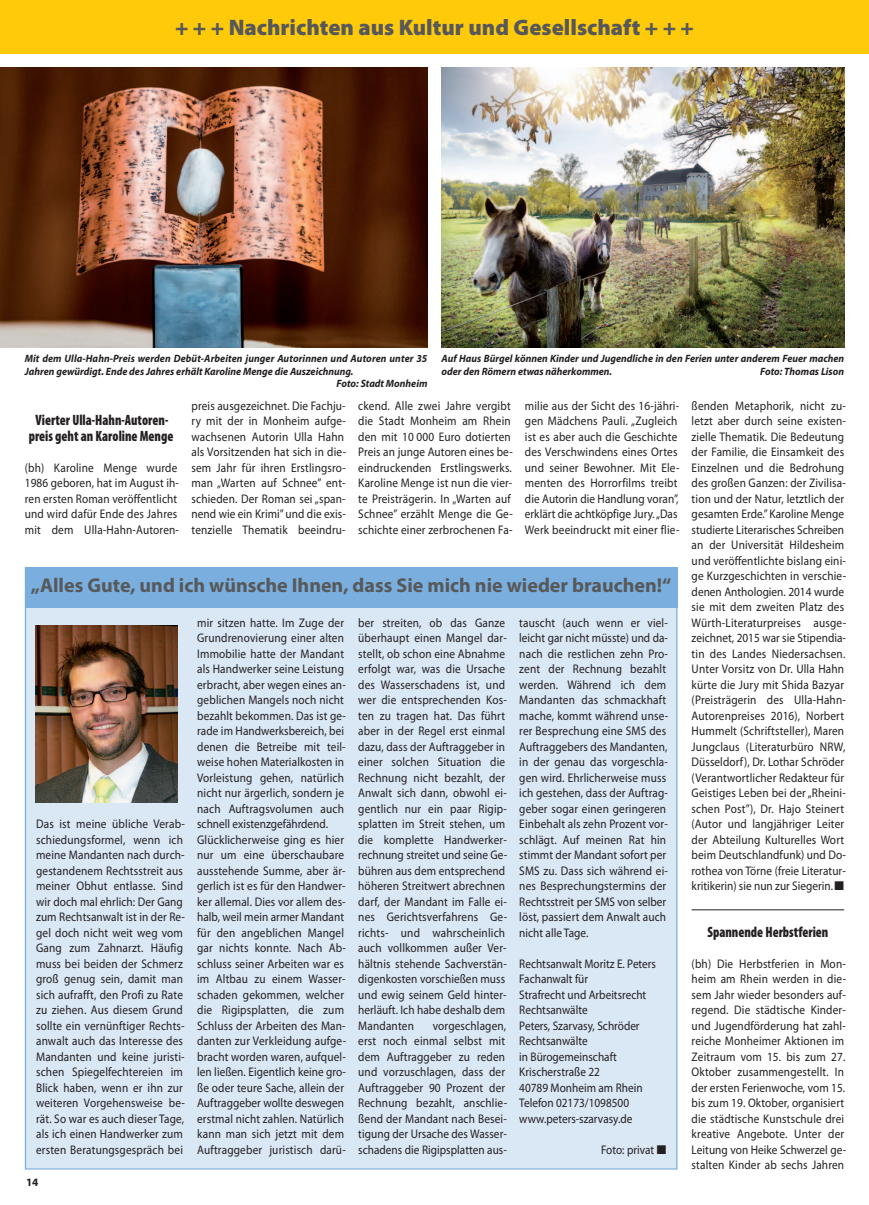
<style>
.page{position:relative;width:869px;height:1205px;background:#fff}
.page>*{position:absolute;margin:0;border:0;box-sizing:border-box;transform-origin:0 0}
.t1{font:900 22.5px "Myriad Pro";color:#57585a}
.t2{font:700 20px "Myriad Pro";color:#57585a}
.t3{font:900 condensed 15px/15.5px "Myriad Pro";color:#231f20;text-align:center;scale:.9 1}
.t4{font:12.5px/15.5px "Myriad Pro";letter-spacing:.015em;color:#231f20;scale:.9 1}
.t5{font:700 11.25px "Myriad Pro";color:#231f20}
.t6{font:italic 700 10.62px/12.5px "Myriad Pro";color:#231f20;scale:.95 1}
.s1{font-weight:600;font-size:7.5px;color:#fff}
</style>
<div class="page">
<div style="left:0;top:0;width:868px;height:53px;background:#feca0a"></div>
<hr style="left:691px;top:909px;width:152px;height:1px;background:#231f20">
<img style="left:0;top:67px;width:427px;height:280px">
<img style="left:441px;top:67px;width:402px;height:280px">
<div style="left:26px;top:568px;width:650px;height:600px;background:#dae7f5"></div>
<div style="left:25px;top:567px;width:652px;height:41px;background:#79aede"></div>
<img style="left:35px;top:625px;width:142px;height:178px">
<h1 class="t1" style="left:175px;top:19px;width:520px">+ + + Nachrichten aus Kultur und Gesellschaft + + +</h1>
<p class="t6" style="left:25px;top:353px;width:425px">Mit dem Ulla-Hahn-Preis werden Debüt-Arbeiten junger Autorinnen und Autoren unter 35</p>
<p class="t6" style="left:25px;top:366px;width:347px">Jahren gewürdigt. Ende des Jahres erhält Karoline Menge die Auszeichnung.</p>
<p class="t6" style="left:336px;top:378px;width:97px">Foto: Stadt Monheim</p>
<p class="t6" style="left:441px;top:353px;width:425px">Auf Haus Bürgel können Kinder und Jugendliche in den Ferien unter anderem Feuer machen oder den Römern etwas näherkommen.</p>
<p class="t6" style="left:759px;top:366px;width:90px">Foto: Thomas Lison</p>
<p class="t4" style="left:191px;top:399px;width:173px">preis ausgezeichnet. Die Fachju&shy;ry mit der in Monheim aufge&shy;wachsenen Autorin Ulla Hahn als Vorsitzenden hat sich in die&shy;sem Jahr für ihren Erstlingsro&shy;man „Warten auf Schnee” ent&shy;schieden. Der Roman sei „span&shy;nend wie ein Krimi” und die exis&shy;tenzielle Thematik beeindru-</p>
<p class="t4" style="left:358px;top:399px;width:173px">ckend. Alle zwei Jahre vergibt die Stadt Monheim am Rhein den mit 10 000 Euro dotierten<br>Preis an junge Autoren eines be&shy;eindruckenden Erstlingswerks.<br>Karoline Menge ist nun die vier&shy;te Preisträgerin. In „Warten auf<br>Schnee” erzählt Menge die Ge&shy;schichte einer zerbrochenen Fa-</p>
<p class="t4" style="left:524px;top:399px;width:173px">milie aus der Sicht des 16-jähri&shy;gen Mädchens Pauli. „Zugleich ist es aber auch die Geschichte des Verschwindens eines Ortes und seiner Bewohner. Mit Ele&shy;menten des Horrorfilms treibt die Autorin die Handlung voran”, erklärt die achtköpfige Jury. „Das<br>Werk beeindruckt mit einer flie-</p>
<p class="t4" style="left:691px;top:399px;width:173px">ßenden Metaphorik, nicht zu&shy;letzt aber durch seine existen&shy;zielle Thematik. Die Bedeutung der Familie, die Einsamkeit des<br>Einzelnen und die Bedrohung des großen Ganzen: der Zivilisa&shy;tion und der Natur, letztlich der gesamten Erde.” Karoline Menge studierte Literarisches Schreiben an der Universität Hildesheim und veröffentlichte bislang eini&shy;ge Kurzgeschichten in verschie&shy;denen Anthologien. 2014 wurde sie mit dem zweiten Platz des<br>Würth-Literaturpreises ausge&shy;zeichnet, 2015 war sie Stipendia&shy;tin des Landes Niedersachsen.<br>Unter Vorsitz von Dr. Ulla Hahn kürte die Jury mit Shida Bazyar (Preisträgerin des Ulla-Hahn-<br>Autorenpreises 2016), Norbert<br>Hummelt (Schriftsteller), Maren<br>Jungclaus (Literaturbüro NRW,<br>Düsseldorf), Dr. Lothar Schröder (Verantwortlicher Redakteur für<br>Geistiges Leben bei der „Rheini&shy;schen Post”), Dr. Hajo Steinert (Autor und langjähriger Leiter der Abteilung Kulturelles Wort beim Deutschlandfunk) und Do&shy;rothea von Törne (freie Literatur&shy;kritikerin) sie nun zur Siegerin.■</p>
<p class="t3" style="left:707px;top:925px;width:136px">Spannende Herbstferien</p>
<p class="t4" style="left:691px;top:957px;width:173px">(bh) Die Herbstferien in Mon&shy;heim am Rhein werden in die&shy;sem Jahr wieder besonders auf&shy;regend. Die städtische Kinder&shy;und Jugendförderung hat zahl&shy;reiche Monheimer Aktionen im<br>Zeitraum vom 15. bis zum 27.<br>Oktober zusammengestellt. In der ersten Ferienwoche, vom 15. bis zum 19. Oktober, organisiert die städtische Kunstschule drei kreative Angebote. Unter der<br>Leitung von Heike Schwerzel ge&shy;stalten Kinder ab sechs Jahren</p>
<p class="t3" style="left:29px;top:414px;width:162px">Vierter Ulla-Hahn-Autoren&shy;preis geht an Karoline Menge</p>
<p class="t4" style="left:25px;top:461px;width:173px">(bh) Karoline Menge wurde<br>1986 geboren, hat im August ih&shy;ren ersten Roman veröffentlicht und wird dafür Ende des Jahres mit dem Ulla-Hahn-Autoren-</p>
<h2 class="t2" style="left:31px;top:578px;width:641px">„Alles Gute, und ich wünsche Ihnen, dass Sie mich nie wieder brauchen!“</h2>
<p class="t4" style="left:519px;top:616px;width:167px">tauscht (auch wenn er viel&shy;leicht gar nicht müsste) und da&shy;nach die restlichen zehn Pro&shy;zent der Rechnung bezahlt werden. Während ich dem<br>Mandanten das schmackhaft mache, kommt während unse&shy;rer Besprechung eine SMS des<br>Auftraggebers des Mandanten, in der genau das vorgeschla&shy;gen wird. Ehrlicherweise muss ich gestehen, dass der Auftrag&shy;geber sogar einen geringeren<br>Einbehalt als zehn Prozent vor&shy;schlägt. Auf meinen Rat hin stimmt der Mandant sofort per<br>SMS zu. Dass sich während ei&shy;nes Besprechungstermins der<br>Rechtsstreit per SMS von selber löst, passiert dem Anwalt auch nicht alle Tage.</p>
<p class="t4" style="left:519px;top:957px;width:153px">Rechtsanwalt Moritz E. Peters<br>Fachanwalt für<br>Strafrecht und Arbeitsrecht<br>Rechtsanwälte<br>Peters, Szarvasy, Schröder<br>Rechtsanwälte<br>in Bürogemeinschaft<br>Krischerstraße 22<br>40789 Monheim am Rhein<br>Telefon 02173/1098500 www.peters-szarvasy.de</p>
<p class="t4" style="left:601px;top:1143px;width:74px">Foto: privat ■</p>
<p class="t4" style="left:197px;top:616px;width:167px">mir sitzen hatte. Im Zuge der<br>Grundrenovierung einer alten<br>Immobilie hatte der Mandant als Handwerker seine Leistung erbracht, aber wegen eines an&shy;geblichen Mangels noch nicht bezahlt bekommen. Das ist ge&shy;rade im Handwerksbereich, bei denen die Betreibe mit teil&shy;weise hohen Materialkosten in<br>Vorleistung gehen, natürlich nicht nur ärgerlich, sondern je nach Auftragsvolumen auch schnell existenzgefährdend.<br>Glücklicherweise ging es hier nur um eine überschaubare ausstehende Summe, aber är&shy;gerlich ist es für den Handwer&shy;ker allemal. Dies vor allem des&shy;halb, weil mein armer Mandant für den angeblichen Mangel gar nichts konnte. Nach Ab&shy;schluss seiner Arbeiten war es im Altbau zu einem Wasser&shy;schaden gekommen, welcher die Rigipsplatten, die zum<br>Schluss der Arbeiten des Man&shy;danten zur Verkleidung aufge&shy;bracht worden waren, aufquel&shy;len ließen. Eigentlich keine gro&shy;ße oder teure Sache, allein der<br>Auftraggeber wollte deswegen erstmal nicht zahlen. Natürlich kann man sich jetzt mit dem<br>Auftraggeber juristisch darü-</p>
<p class="t4" style="left:358px;top:616px;width:167px">ber streiten, ob das Ganze überhaupt einen Mangel dar&shy;stellt, ob schon eine Abnahme erfolgt war, was die Ursache des Wasserschadens ist, und wer die entsprechenden Kos&shy;ten zu tragen hat. Das führt aber in der Regel erst einmal dazu, dass der Auftraggeber in einer solchen Situation die<br>Rechnung nicht bezahlt, der<br>Anwalt sich dann, obwohl ei&shy;gentlich nur ein paar Rigip&shy;splatten im Streit stehen, um die komplette Handwerker&shy;rechnung streitet und seine Ge&shy;bühren aus dem entsprechend höheren Streitwert abrechnen darf, der Mandant im Falle ei&shy;nes Gerichtsverfahrens Ge&shy;richts- und wahrscheinlich auch vollkommen außer Ver&shy;hältnis stehende Sachverstän&shy;digenkosten vorschießen muss und ewig seinem Geld hinter&shy;herläuft. Ich habe deshalb dem<br>Mandanten</p>
<p class="t4" style="left:36px;top:817px;width:167px">Das ist meine übliche Verab&shy;schiedungsformel, wenn ich meine Mandanten nach durch&shy;gestandenem Rechtsstreit aus meiner Obhut entlasse. Sind wir doch mal ehrlich: Der Gang zum Rechtsanwalt ist in der Re&shy;gel doch nicht weit weg vom<br>Gang zum Zahnarzt. Häufig muss bei beiden der Schmerz groß genug sein, damit man sich aufrafft, den Profi zu Rate zu ziehen. Aus diesem Grund sollte ein vernünftiger Rechts&shy;anwalt auch das Interesse des<br>Mandanten und keine juristi&shy;schen Spiegelfechtereien im<br>Blick haben, wenn er ihn zur weiteren Vorgehensweise be&shy;rät. So war es auch dieser Tage, als ich einen Handwerker zum ersten Beratungsgespräch bei</p>
<p class="t4" style="left:358px;top:1019px;width:167px;text-indent:74px">vorgeschlagen, erst noch einmal selbst mit dem Auftraggeber zu reden und vorzuschlagen, dass der<br>Auftraggeber 90 Prozent der<br>Rechnung bezahlt, anschlie&shy;ßend der Mandant nach Besei&shy;tigung der Ursache des Wasser&shy;schadens die Rigipsplatten aus-</p>
<p class="t5" style="left:26px;top:1178px;width:18px">14<span class="s1">··</span></p>
</div>
